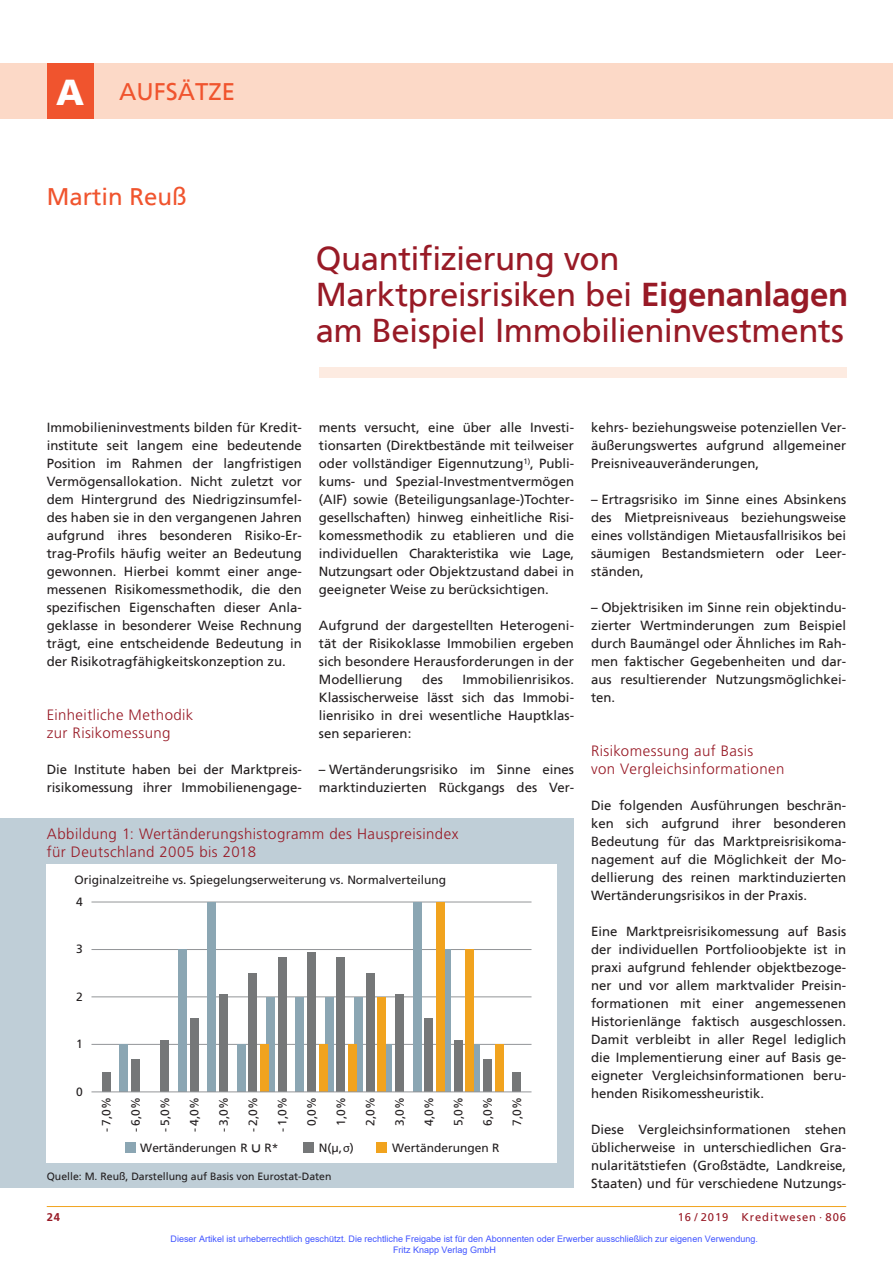
<style>
.page{position:relative;width:893px;height:1263px;background:#fff}
.page>*{position:absolute;margin:0;border:0;box-sizing:border-box;transform-origin:0 0}
.t1{font:33px/36px "Frutiger";letter-spacing:-.015em;color:#981a26}
.t2{font:24px "Frutiger";color:#f0542e}
.t3{font:300 15px/18px "Frutiger";letter-spacing:.025em;color:#981a26}
.t4{font:13.2px/18px "Frutiger";color:#231f20;text-align:justify}
.t5{font:12px "Frutiger";color:#231f20}
.t6{font:11.25px "Frutiger";letter-spacing:.08em;color:#981a26}
.t7{font:700 11.25px "Frutiger";color:#981a26}
.t8{font:10.5px "Frutiger";color:#231f20}
.t9{font:9px/10.8px "Arial";color:#4054ff}
.s1{font-weight:900;font-size:36px;color:#fff}
.s2{font-weight:700}
.s3{font-family:"Myriad Pro"}
</style>
<div class="page">
<div style="left:319px;top:368px;width:527px;height:10px;background:#fdebe1"></div>
<hr style="left:47px;top:1206px;width:799px;height:1px;background:#f1a31e">
<div style="left:0;top:64px;width:893px;height:55px;background:#fcd9c7"></div>
<div style="left:47px;top:64px;width:47px;height:55px;background:#f0542e"></div>
<div style="left:0;top:819px;width:574px;height:369px;background:#bfced7"></div>
<div style="left:47px;top:864px;width:510px;height:299px;background:#fff"></div>
<hr style="left:91px;top:1044px;width:440px;height:1px;background:#939598">
<hr style="left:91px;top:996px;width:440px;height:1px;background:#939598">
<hr style="left:91px;top:949px;width:440px;height:1px;background:#939598">
<hr style="left:91px;top:902px;width:440px;height:1px;background:#939598">
<div style="left:119px;top:1044px;width:9px;height:48px;background:#8ba6b3"></div>
<div style="left:178px;top:949px;width:9px;height:143px;background:#8ba6b3"></div>
<div style="left:207px;top:902px;width:9px;height:190px;background:#8ba6b3"></div>
<div style="left:237px;top:1044px;width:8px;height:48px;background:#8ba6b3"></div>
<div style="left:266px;top:997px;width:9px;height:95px;background:#8ba6b3"></div>
<div style="left:295px;top:997px;width:9px;height:95px;background:#8ba6b3"></div>
<div style="left:325px;top:997px;width:8px;height:95px;background:#8ba6b3"></div>
<div style="left:354px;top:997px;width:9px;height:95px;background:#8ba6b3"></div>
<div style="left:383px;top:1044px;width:9px;height:48px;background:#8ba6b3"></div>
<div style="left:413px;top:902px;width:8px;height:190px;background:#8ba6b3"></div>
<div style="left:442px;top:949px;width:9px;height:143px;background:#8ba6b3"></div>
<div style="left:471px;top:1044px;width:9px;height:48px;background:#8ba6b3"></div>
<div style="left:102px;top:1072px;width:8px;height:20px;background:#757778"></div>
<div style="left:131px;top:1059px;width:9px;height:33px;background:#757778"></div>
<div style="left:160px;top:1041px;width:9px;height:51px;background:#757778"></div>
<div style="left:190px;top:1018px;width:8px;height:74px;background:#757778"></div>
<div style="left:219px;top:995px;width:9px;height:97px;background:#757778"></div>
<div style="left:249px;top:973px;width:8px;height:119px;background:#757778"></div>
<div style="left:278px;top:958px;width:8px;height:134px;background:#757778"></div>
<div style="left:307px;top:952px;width:9px;height:140px;background:#757778"></div>
<div style="left:336px;top:958px;width:9px;height:134px;background:#757778"></div>
<div style="left:366px;top:973px;width:8px;height:119px;background:#757778"></div>
<div style="left:395px;top:995px;width:9px;height:97px;background:#757778"></div>
<div style="left:424px;top:1018px;width:9px;height:74px;background:#757778"></div>
<div style="left:454px;top:1041px;width:8px;height:51px;background:#757778"></div>
<div style="left:483px;top:1059px;width:9px;height:33px;background:#757778"></div>
<div style="left:513px;top:1072px;width:8px;height:20px;background:#757778"></div>
<div style="left:260px;top:1044px;width:9px;height:48px;background:#f1a31e"></div>
<div style="left:319px;top:1044px;width:8px;height:48px;background:#f1a31e"></div>
<div style="left:348px;top:1044px;width:9px;height:48px;background:#f1a31e"></div>
<div style="left:378px;top:997px;width:8px;height:95px;background:#f1a31e"></div>
<div style="left:436px;top:902px;width:9px;height:190px;background:#f1a31e"></div>
<div style="left:466px;top:949px;width:8px;height:143px;background:#f1a31e"></div>
<div style="left:495px;top:1044px;width:8px;height:48px;background:#f1a31e"></div>
<hr style="left:91px;top:1091px;width:440px;height:1px;background:#939598">
<div style="left:125px;top:1142px;width:10px;height:11px;background:#8ba6b3"></div>
<div style="left:303px;top:1142px;width:11px;height:11px;background:#757778"></div>
<div style="left:376px;top:1142px;width:11px;height:11px;background:#f1a31e"></div>
<h2 class="t2" style="left:56px;top:81px;width:180px"><span class="s1">A</span> AUFSÄTZE</h2>
<h2 class="t2" style="left:47px;top:186px;width:142px">Martin Reuß</h2>
<h1 class="t1" style="left:316px;top:242px;width:534px">Quantifizierung von<br>Marktpreisrisiken bei <span class="s2">Eigenanlagen </span>am Beispiel Immobilieninvestments</h1>
<p class="t4" style="left:47px;top:419px;width:257px">Immobilieninvestments bilden für Kredit&shy;institute seit langem eine bedeutende Position im Rahmen der langfristigen Vermögensallokation. Nicht zuletzt vor dem Hintergrund des Niedrigzinsumfel&shy;des haben sie in den vergangenen Jahren aufgrund ihres besonderen Risiko-Er&shy;trag-Profils häufig weiter an Bedeutung gewonnen. Hierbei kommt einer ange&shy;messenen Risikomessmethodik, die den spezifischen Eigenschaften dieser Anla&shy;geklasse in besonderer Weise Rechnung trägt, eine entscheidende Bedeutung in der Risikotragfähigkeitskonzeption zu.</p>
<p class="t3" style="left:47px;top:706px;width:148px">Einheitliche Methodik zur Risikomessung</p>
<p class="t4" style="left:47px;top:761px;width:257px">Die Institute haben bei der Marktpreis&shy;risikomessung ihrer Immobilienengage-</p>
<p class="t4" style="left:319px;top:419px;width:257px">ments versucht, eine über alle Investi&shy;tionsarten (Direktbestände mit teilweiser oder vollständiger Eigennutzung<sup>1)</sup>, Publi&shy;kums- und Spezial-Investmentvermögen (AIF) sowie (Beteiligungsanlage-)Tochter&shy;gesellschaften) hinweg einheitliche Risi&shy;komessmethodik zu etablieren und die individuellen Charakteristika wie Lage, Nutzungsart oder Objektzustand dabei in geeigneter Weise zu berücksichtigen.</p>
<p class="t4" style="left:319px;top:617px;width:257px">Aufgrund der dargestellten Heterogeni&shy;tät der Risikoklasse Immobilien ergeben sich besondere Herausforderungen in der Modellierung</p>
<p class="t4" style="left:319px;top:671px;width:257px;text-indent:144px">Immobilienrisikos.<br>Klassischerweise lässt sich das Immobi&shy;lienrisiko in drei wesentliche Hauptklas&shy;sen separieren:</p>
<p class="t4" style="left:319px;top:761px;width:257px">– Wertänderungsrisiko im Sinne eines marktinduzierten Rückgangs des Ver-</p>
<p class="t4" style="left:422px;top:671px;width:22px">des</p>
<p class="t3" style="left:47px;top:824px;width:413px">Abbildung 1: Wertänderungshistogramm des Hauspreisindex für Deutschland 2005 bis 2018</p>
<p class="t5" style="left:75px;top:873px;width:373px">Originalzeitreihe vs. Spiegelungserweiterung vs. Normalverteilung</p>
<p class="t5" style="left:76px;top:894px;width:8px">4</p>
<p class="t5" style="left:76px;top:942px;width:8px">3</p>
<p class="t5" style="left:76px;top:989px;width:8px">2</p>
<p class="t5" style="left:76px;top:1037px;width:8px">1</p>
<p class="t5" style="left:76px;top:1084px;width:8px">0</p>
<p class="t5" style="left:99px;top:1132px;width:37px;rotate:-90deg">- 7,0%</p>
<p class="t5" style="left:129px;top:1132px;width:37px;rotate:-90deg">- 6,0%</p>
<p class="t5" style="left:158px;top:1132px;width:37px;rotate:-90deg">- 5,0%</p>
<p class="t5" style="left:187px;top:1132px;width:37px;rotate:-90deg">- 4,0%</p>
<p class="t5" style="left:217px;top:1132px;width:37px;rotate:-90deg">- 3,0%</p>
<p class="t5" style="left:246px;top:1132px;width:37px;rotate:-90deg">- 2,0%</p>
<p class="t5" style="left:275px;top:1132px;width:37px;rotate:-90deg">- 1,0%</p>
<p class="t5" style="left:305px;top:1125px;width:30px;rotate:-90deg">0,0%</p>
<p class="t5" style="left:334px;top:1125px;width:30px;rotate:-90deg">1,0%</p>
<p class="t5" style="left:363px;top:1125px;width:30px;rotate:-90deg">2,0%</p>
<p class="t5" style="left:393px;top:1125px;width:30px;rotate:-90deg">3,0%</p>
<p class="t5" style="left:422px;top:1125px;width:30px;rotate:-90deg">4,0%</p>
<p class="t5" style="left:451px;top:1125px;width:30px;rotate:-90deg">5,0%</p>
<p class="t5" style="left:481px;top:1125px;width:30px;rotate:-90deg">6,0%</p>
<p class="t5" style="left:510px;top:1125px;width:30px;rotate:-90deg">7,0%</p>
<p class="t5" style="left:140px;top:1141px;width:109px">Wertänderungen R</p>
<p class="t5" style="left:264px;top:1141px;width:16px">R*</p>
<p class="t5" style="left:319px;top:1141px;width:37px">N(µ, <span class="s3">σ</span>)</p>
<p class="t5" style="left:392px;top:1141px;width:109px">Wertänderungen R</p>
<p class="t8" style="left:47px;top:1171px;width:286px">Quelle: M. Reuß, Darstellung auf Basis von Eurostat-Daten</p>
<p class="t4" style="left:591px;top:419px;width:257px">kehrs- beziehungsweise potenziellen Ver&shy;äußerungswertes aufgrund allgemeiner Preisniveauveränderungen,</p>
<p class="t4" style="left:591px;top:491px;width:257px">– Ertragsrisiko im Sinne eines Absinkens des Mietpreisniveaus beziehungsweise eines vollständigen Mietausfallrisikos bei säumigen Bestandsmietern oder Leer&shy;ständen,</p>
<p class="t4" style="left:591px;top:599px;width:257px">– Objektrisiken im Sinne rein objektindu&shy;zierter Wertminderungen zum Beispiel durch Baumängel oder Ähnliches im Rah&shy;men faktischer Gegebenheiten und dar&shy;aus resultierender Nutzungsmöglichkei&shy;ten.</p>
<p class="t3" style="left:591px;top:742px;width:195px">Risikomessung auf Basis<br>von Vergleichsinformationen</p>
<p class="t4" style="left:591px;top:797px;width:257px">Die folgenden Ausführungen beschrän&shy;ken sich aufgrund ihrer besonderen Bedeutung für das Marktpreisrisikoma&shy;nagement auf die Möglichkeit der Mo&shy;dellierung des reinen marktinduzierten Wertänderungsrisikos in der Praxis.</p>
<p class="t4" style="left:591px;top:923px;width:257px">Eine Marktpreisrisikomessung auf Basis der individuellen Portfolioobjekte ist in praxi aufgrund fehlender objektbezoge&shy;ner und vor allem marktvalider Preisin&shy;formationen mit einer angemessenen Historienlänge faktisch ausgeschlossen.<br>Damit verbleibt in aller Regel lediglich die Implementierung einer auf Basis ge&shy;eigneter Vergleichsinformationen beru&shy;henden Risikomessheuristik.</p>
<p class="t4" style="left:591px;top:1121px;width:257px">Diese Vergleichsinformationen stehen üblicherweise in unterschiedlichen Gra&shy;nularitätstiefen (Großstädte, Landkreise, Staaten) und für verschiedene Nutzungs-</p>
<p class="t7" style="left:47px;top:1211px;width:15px">24</p>
<p class="t6" style="left:678px;top:1211px;width:170px">16 / 2019 Kreditwesen · 806</p>
<p class="t9" style="left:393px;top:1233px;width:366px;text-indent:-223px">Dieser Artikel ist urheberrechtlich geschützt. Die rechtliche Freigabe ist für den Abonnenten oder Erwerber ausschließlich zur eigenen Verwendung.<br>Fritz Knapp Verlag GmbH</p>
</div>
